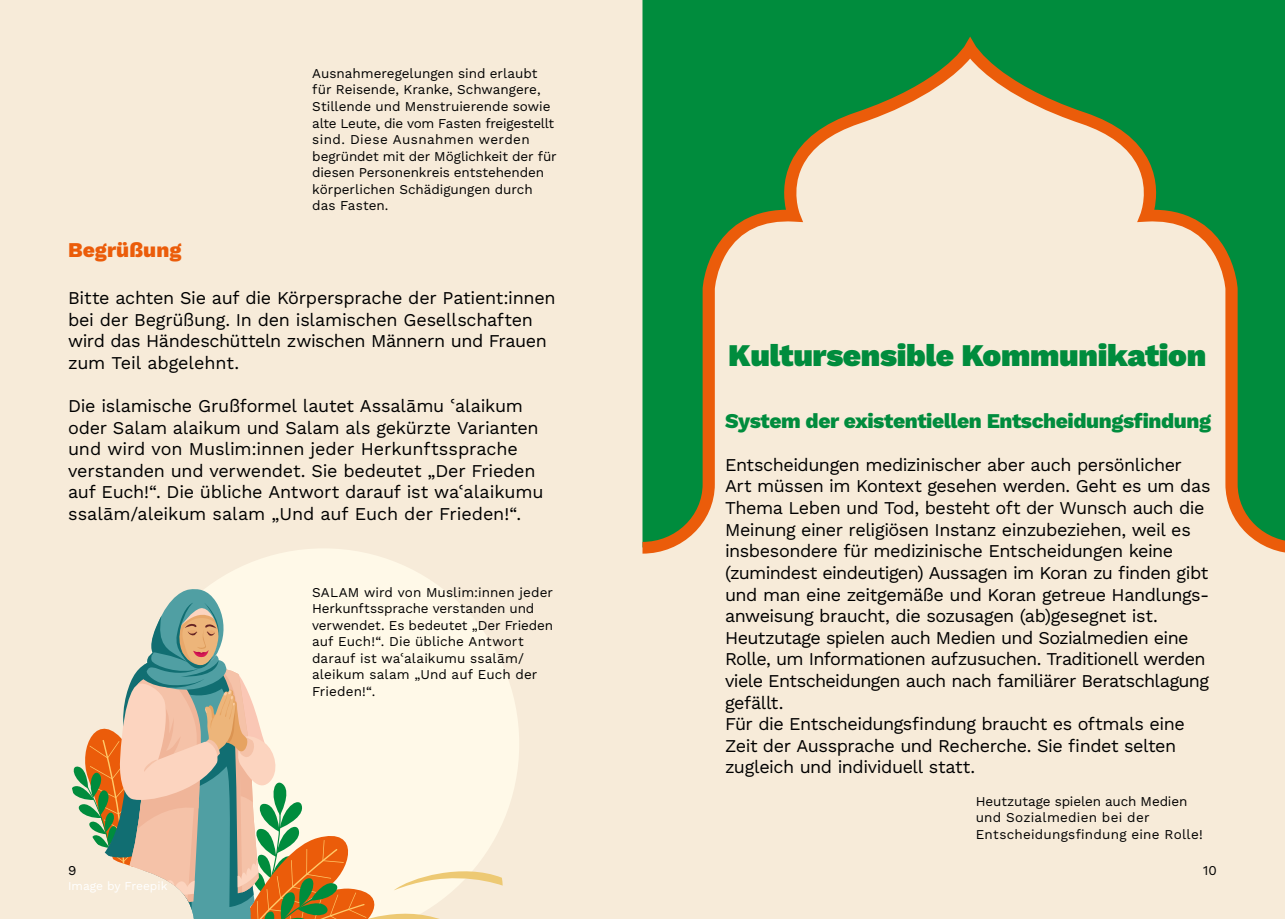
<style>
.page{position:relative;width:1285px;height:919px;background:#fff}
.page>*{position:absolute;margin:0;border:0;box-sizing:border-box;transform-origin:0 0}
.t1{font:900 31.5px "Work Sans";letter-spacing:-.01em;color:#008c3d}
.t2{font:800 21px "Work Sans";letter-spacing:-.02em;color:#008c3d}
.t3{font:800 21px "Work Sans";letter-spacing:.005em;color:#eb5c0a}
.t4{font:18px/21.6px "Work Sans";letter-spacing:-.025em;color:#000}
.t5{font:13.5px/16.5px "Work Sans";color:#000}
.t6{font:12px "Work Sans";color:#fff}
</style>
<div class="page">
<div style="left:0;top:0;width:1284px;height:918px;background:#f7ebd9"></div>
<svg style="left:207px;top:549px;width:312px;height:337px"></svg>
<svg style="left:72px;top:588px;width:430px;height:330px"></svg>
<div style="left:642px;top:0;width:642px;height:37px;background:#008c3d"></div>
<svg style="left:642px;top:37px;width:642px;height:516px"></svg>
<p class="t5" style="left:312px;top:65px;width:246px">Ausnahmeregelungen sind erlaubt für Reisende, Kranke, Schwangere,<br>Stillende und Menstruierende sowie alte Leute, die vom Fasten freigestellt sind. Diese Ausnahmen werden begründet mit der Möglichkeit der für diesen Personenkreis entstehenden körperlichen Schädigungen durch das Fasten.</p>
<p class="t3" style="left:68px;top:234px;width:115px">Begrüßung</p>
<p class="t4" style="left:68px;top:286px;width:489px">Bitte achten Sie auf die Körpersprache der Patient:innen bei der Begrüßung. In den islamischen Gesellschaften wird das Händeschütteln zwischen Männern und Frauen zum Teil abgelehnt.</p>
<p class="t4" style="left:68px;top:394px;width:477px">Die islamische Grußformel lautet Assalāmu ʿalaikum oder Salam alaikum und Salam als gekürzte Varianten und wird von Muslim:innen jeder Herkunftssprache verstanden und verwendet. Sie bedeutet „Der Frieden auf Euch!“. Die übliche Antwort darauf ist waʿalaikumu ssalām/aleikum salam „Und auf Euch der Frieden!“.</p>
<p class="t5" style="left:68px;top:861px;width:10px">9</p>
<p class="t6" style="left:68px;top:876px;width:101px">Image by Freepik</p>
<p class="t5" style="left:312px;top:583px;width:242px">SALAM wird von Muslim:innen jeder<br>Herkunftssprache verstanden und verwendet. Es bedeutet „Der Frieden auf Euch!“. Die übliche Antwort darauf ist waʿalaikumu ssalām/ aleikum salam „Und auf Euch der<br>Frieden!“.</p>
<h1 class="t1" style="left:728px;top:331px;width:479px">Kultursensible Kommunikation</h1>
<p class="t2" style="left:725px;top:404px;width:487px">System der existentiellen Entscheidungsfindung</p>
<p class="t4" style="left:725px;top:453px;width:487px">Entscheidungen medizinischer aber auch persönlicher Art müssen im Kontext gesehen werden. Geht es um das Thema Leben und Tod, besteht oft der Wunsch auch die Meinung einer religiösen Instanz einzubeziehen, weil es insbesondere für medizinische Entscheidungen keine (zumindest eindeutigen) Aussagen im Koran zu finden gibt und man eine zeitgemäße und Koran getreue Handlungs&shy;anweisung braucht, die sozusagen (ab)gesegnet ist.<br>Heutzutage spielen auch Medien und Sozialmedien eine Rolle, um Informationen aufzusuchen. Traditionell werden viele Entscheidungen auch nach familiärer Beratschlagung gefällt.<br>Für die Entscheidungsfindung braucht es oftmals eine Zeit der Aussprache und Recherche. Sie findet selten zugleich und individuell statt.</p>
<p class="t5" style="left:975px;top:792px;width:228px">Heutzutage spielen auch Medien und Sozialmedien bei der<br>Entscheidungsfindung eine Rolle!</p>
<p class="t5" style="left:1202px;top:861px;width:15px">10</p>
</div>
